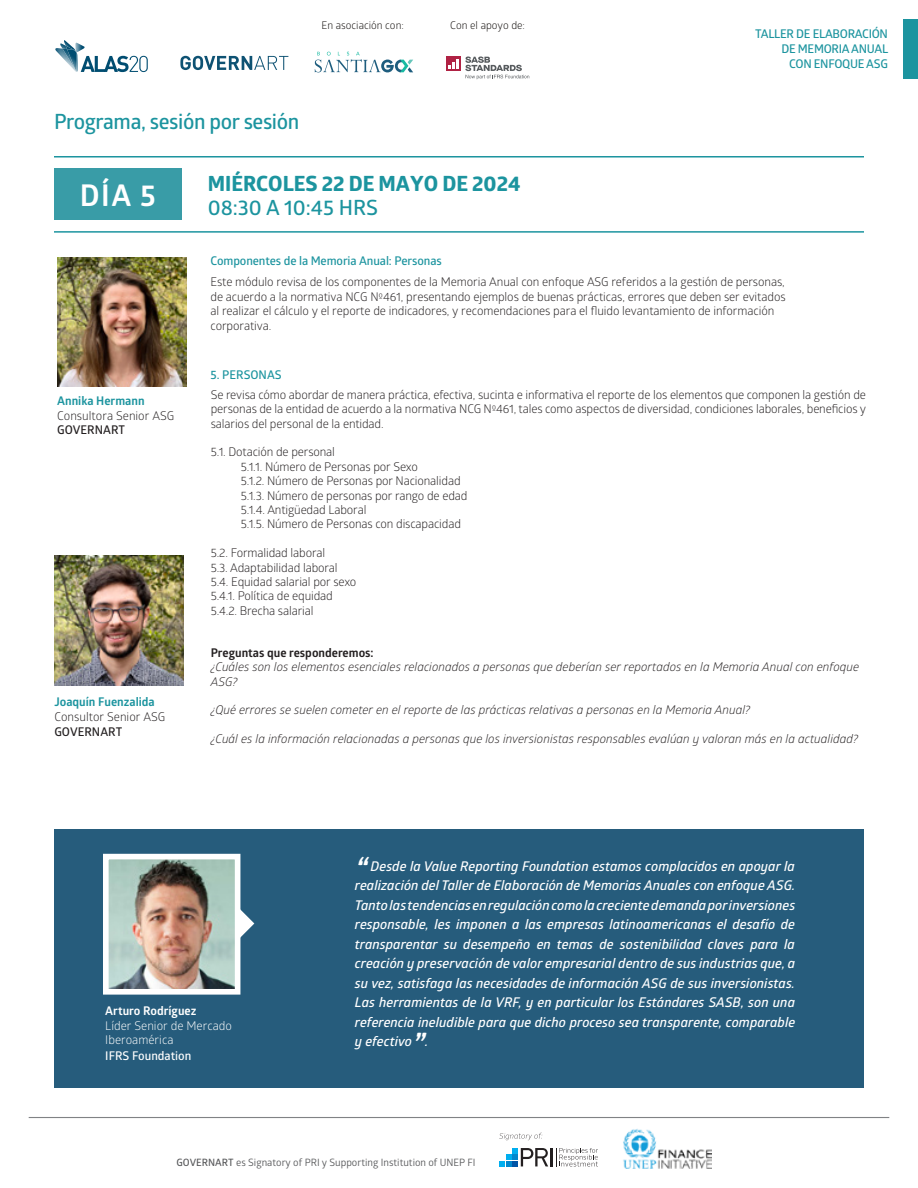
<style>
.page{position:relative;width:918px;height:1188px;background:#fff}
.page>*{position:absolute;margin:0;border:0;box-sizing:border-box;transform-origin:0 0}
.t1{font:italic 600 36.6px "Glober";color:#fff}
.t2{font:700 30px "Glober";color:#fff}
.t3{font:600 21px "Glober";letter-spacing:-.02em;color:#1c949f}
.t4{font:700 21px "Globerx";color:#1c949f}
.t5{font:600 21px "Glober";color:#1c949f}
.t6{font:italic 600 13.35px/19.5px "Glober";color:#fff;text-align:justify}
.t7{font:12px/14.4px "Glober";letter-spacing:-.01em;color:#231f20}
.t8{font:italic 12px/14.4px "Glober";color:#231f20}
.t9{font:600 12px/15px "Glober";letter-spacing:-.025em;color:#1c949f;text-align:right}
.t10{font:12px/14.4px "Glober";color:#fff}
.t11{font:700 12px "Glober";color:#1c949f}
.t12{font:700 12px "Glober";color:#231f20}
.t13{font:600 12px "Glober";color:#231f20}
.t14{font:700 12px "Glober";color:#fff}
.t15{font:600 12px "Glober";color:#fff}
.t16{font:600 12px "Glober";color:#1c949f}
.t17{font:10.5px "Glober";color:#0c0806}
.t18{font:10.2px "Glober";color:#57585a}
.s1{font-weight:600}
</style>
<div class="page">
<hr style="left:29px;top:1117px;width:860px;height:1px;background:#808285">
<svg style="left:499px;top:1148px;width:99px;height:19px"></svg>
<svg style="left:499px;top:1133px;width:43px;height:7px"></svg>
<img style="left:623px;top:1129px;width:88px;height:39px">
<hr style="left:54px;top:156px;width:810px;height:2px;background:#1c949f">
<div style="left:54px;top:169px;width:128px;height:51px;background:#399ca7"></div>
<hr style="left:54px;top:231px;width:810px;height:2px;background:#1c949f">
<div style="left:903px;top:19px;width:15px;height:60px;background:#1c949f"></div>
<div style="left:54px;top:829px;width:810px;height:259px;background:#265c7c"></div>
<img style="left:110px;top:861px;width:123px;height:127px">
<div style="left:103px;top:854px;width:137px;height:141px;border:6px solid #fff"></div>
<svg style="left:240px;top:909px;width:14px;height:29px"></svg>
<img style="left:57px;top:257px;width:130px;height:130px">
<img style="left:54px;top:556px;width:130px;height:129px">
<img style="left:55px;top:48px;width:5px;height:7px">
<svg style="left:60px;top:40px;width:88px;height:32px"></svg>
<svg style="left:446px;top:57px;width:15px;height:14px"></svg>
<svg style="left:449px;top:59px;width:9px;height:10px"></svg>
<svg style="left:465px;top:57px;width:64px;height:22px"></svg>
<svg style="left:315px;top:52px;width:98px;height:20px"></svg>
<svg style="left:180px;top:56px;width:108px;height:14px"></svg>
<p class="t17" style="left:322px;top:18px;width:84px">En asociación con:</p>
<p class="t17" style="left:450px;top:18px;width:76px">Con el apoyo de:</p>
<h3 class="t3" style="left:54px;top:107px;width:247px">Programa, sesión por sesión</h3>
<h2 class="t2" style="left:80px;top:174px;width:78px">DÍA 5</h2>
<h3 class="t4" style="left:208px;top:168px;width:314px">MIÉRCOLES 22 DE MAYO DE 2024</h3>
<h3 class="t5" style="left:208px;top:193px;width:172px">08:30 A 10:45 HRS</h3>
<p class="t9" style="left:755px;top:26px;width:135px">TALLER DE ELABORACIÓN<br>DE MEMORIA ANUAL<br>CON ENFOQUE ASG</p>
<p class="t11" style="left:57px;top:392px;width:89px">Annika Hermann</p>
<p class="t7" style="left:57px;top:407px;width:119px">Consultora Senior ASG</p>
<p class="t13" style="left:57px;top:421px;width:69px">GOVERNART</p>
<p class="t11" style="left:54px;top:694px;width:102px">Joaquín Fuenzalida</p>
<p class="t7" style="left:54px;top:709px;width:112px">Consultor Senior ASG</p>
<p class="t13" style="left:54px;top:723px;width:69px">GOVERNART</p>
<p class="t9" style="left:210px;top:253px;width:233px">Componentes de la Memoria Anual: Personas</p>
<p class="t7" style="left:210px;top:274px;width:577px">Este módulo revisa de los componentes de la Memoria Anual con enfoque ASG referidos a la gestión de personas, de acuerdo a la normativa NCG Nº461, presentando ejemplos de buenas prácticas, errores que deben ser evitados al realizar el cálculo y el reporte de indicadores, y recomendaciones para el fluido levantamiento de información corporativa.</p>
<p class="t16" style="left:210px;top:367px;width:73px">5. PERSONAS</p>
<p class="t7" style="left:211px;top:387px;width:657px;text-align:justify">Se revisa cómo abordar de manera práctica, efectiva, sucinta e informativa el reporte de los elementos que componen la gestión de personas de la entidad de acuerdo a la normativa NCG Nº461, tales como aspectos de diversidad, condiciones laborales, beneficios y salarios del personal de la entidad.</p>
<p class="t7" style="left:241px;top:444px;width:228px;text-indent:-30px">5.1. Dotación de personal<br>5.1.1. Número de Personas por Sexo<br>5.1.2. Número de Personas por Nacionalidad 5.1.3. Número de personas por rango de edad 5.1.4. Antigüedad Laboral<br>5.1.5. Número de Personas con discapacidad</p>
<p class="t7" style="left:211px;top:545px;width:147px">5.2. Formalidad laboral<br>5.3. Adaptabilidad laboral<br>5.4. Equidad salarial por sexo<br>5.4.1. Política de equidad<br>5.4.2. Brecha salarial</p>
<p class="t12" style="left:211px;top:644px;width:164px">Preguntas que responderemos:</p>
<p class="t8" style="left:211px;top:659px;width:650px">¿Cuáles son los elementos esenciales relacionados a personas que deberían ser reportados en la Memoria Anual con enfoque<br>ASG?</p>
<p class="t8" style="left:211px;top:702px;width:541px">¿Qué errores se suelen cometer en el reporte de las prácticas relativas a personas en la Memoria Anual?</p>
<p class="t8" style="left:211px;top:731px;width:649px">¿Cuál es la información relacionadas a personas que los inversionistas responsables evalúan y valoran más en la actualidad?</p>
<p class="t14" style="left:105px;top:1002px;width:93px">Arturo Rodríguez</p>
<p class="t10" style="left:105px;top:1018px;width:128px">Líder Senior de Mercado<br>Iberoamérica</p>
<p class="t15" style="left:105px;top:1047px;width:88px">IFRS Foundation</p>
<h1 class="t1" style="left:355px;top:844px;width:13px">“</h1>
<p class="t6" style="left:355px;top:856px;width:442px;text-indent:16px">Desde la Value Reporting Foundation estamos complacidos en apoyar la realización del Taller de Elaboración de Memorias Anuales con enfoque ASG.<br>Tantolastendenciasenregulacióncomolacrecientedemandaporinversiones responsable, les imponen a las empresas latinoamericanas el desafío de transparentar su desempeño en temas de sostenibilidad claves para la creación y preservación de valor empresarial dentro de sus industrias que, a su vez, satisfaga las necesidades de información ASG de sus inversionistas.<br>Las herramientas de la VRF, y en particular los Estándares SASB, son una referencia ineludible para que dicho proceso sea transparente, comparable y efectivo</p>
<h1 class="t1" style="left:412px;top:1020px;width:15px">”</h1>
<p class="t6" style="left:425px;top:1031px;width:5px">.</p>
<p class="t18" style="left:176px;top:1155px;width:301px"><span class="s1">GOVERNART</span> es Signatory of PRI y Supporting Institution of UNEP FI</p>
</div>
